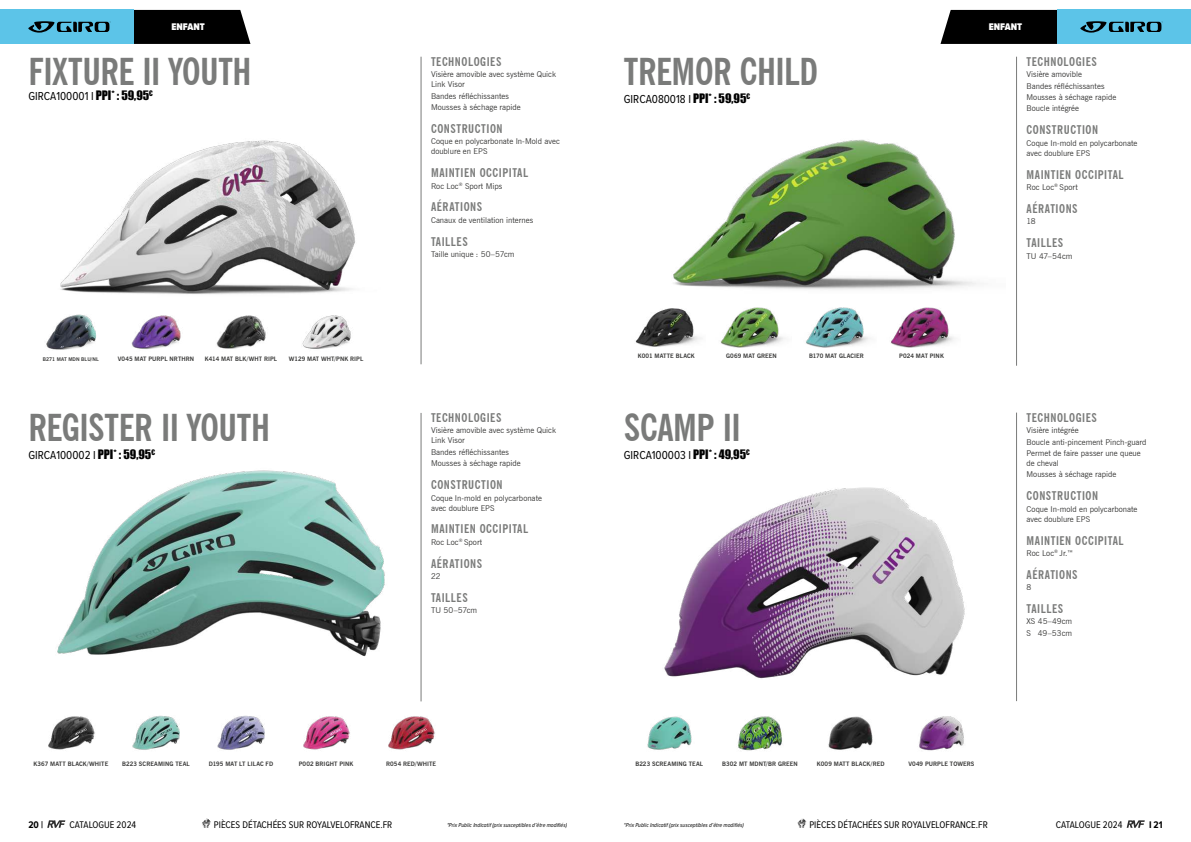
<style>
.page{position:relative;width:1191px;height:842px;background:#fff}
.page>*{position:absolute;margin:0;border:0;box-sizing:border-box;transform-origin:0 0}
.t1{font:700 condensed 37px "News Gothic BT";letter-spacing:-.015em;color:#7a7b7a}
.t2{font:700 condensed 12px "News Gothic BT";letter-spacing:.045em;color:#7a7b7a}
.t3{font:12px "Proxima Nova Cond";color:#000}
.t4{font:10px "Proxima Nova Cond";color:#000}
.t5{font:900 10px "Proxima Nova Cond";color:#fff}
.t6{font:700 10px "Proxima Nova Cond";color:#000}
.t7{font:8px/11.4px "News Gothic BT";color:#373736}
.t8{font:700 6px "News Gothic BT";letter-spacing:.01em;color:#373736}
.t9{font:italic 6px "Proxima Nova Cond";color:#000}
.t10{font:700 5px "News Gothic BT";letter-spacing:.01em;color:#373736}
.s1{font-family:"Impact"}
</style>
<div class="page">
<svg style="left:940px;top:10px;width:117px;height:34px;background:#0c0c0c"></svg>
<svg style="left:133px;top:10px;width:117px;height:34px;background:#0b0c0c"></svg>
<div style="left:1057px;top:10px;width:134px;height:34px;background:#5cc4e8"></div>
<div style="left:0;top:10px;width:133px;height:34px;background:#5cc4e8"></div>
<svg style="left:1080px;top:21px;width:83px;height:12px"></svg>
<svg style="left:28px;top:21px;width:83px;height:12px"></svg>
<svg style="left:797px;top:818px;width:10px;height:10px"></svg>
<svg style="left:1126px;top:820px;width:18px;height:8px"></svg>
<svg style="left:202px;top:818px;width:9px;height:10px"></svg>
<svg style="left:47px;top:820px;width:18px;height:8px"></svg>
<hr style="left:1016px;top:57px;width:1px;height:309px;background:#7a7b7a">
<img style="left:635px;top:325px;width:66px;height:22px">
<img style="left:720px;top:325px;width:65px;height:23px">
<img style="left:806px;top:325px;width:64px;height:23px">
<img style="left:891px;top:325px;width:63px;height:23px">
<img style="left:646px;top:139px;width:331px;height:186px">
<hr style="left:1016px;top:413px;width:1px;height:288px;background:#7a7b7a">
<img style="left:647px;top:716px;width:45px;height:34px">
<img style="left:738px;top:716px;width:44px;height:35px">
<img style="left:828px;top:716px;width:45px;height:34px">
<img style="left:919px;top:716px;width:45px;height:35px">
<img style="left:664px;top:487px;width:301px;height:192px">
<hr style="left:421px;top:57px;width:1px;height:307px;background:#7a7b7a">
<img style="left:46px;top:325px;width:50px;height:25px">
<img style="left:131px;top:325px;width:50px;height:24px">
<img style="left:216px;top:325px;width:50px;height:24px">
<img style="left:302px;top:325px;width:49px;height:24px">
<hr style="left:421px;top:413px;width:1px;height:288px;background:#7a7b7a">
<img style="left:48px;top:716px;width:47px;height:34px">
<img style="left:132px;top:715px;width:48px;height:35px">
<img style="left:217px;top:715px;width:48px;height:35px">
<img style="left:303px;top:716px;width:47px;height:34px">
<img style="left:388px;top:716px;width:47px;height:34px">
<img style="left:57px;top:470px;width:328px;height:187px">
<img style="left:58px;top:140px;width:297px;height:185px">
<p class="t5" style="left:171px;top:20px;width:35px">ENFANT</p>
<h1 class="t1" style="left:28px;top:49px;width:225px">FIXTURE II YOUTH</h1>
<h2 class="t3" style="left:28px;top:87px;width:126px">GIRCA100001 I <span class="s1">PPI* : 59,95</span><sup>€</sup></h2>
<p class="t10" style="left:43px;top:356px;width:57px">B271 MAT MDN BLU/NL</p>
<p class="t8" style="left:118px;top:355px;width:78px">V045 MAT PURPL NRTHRN</p>
<p class="t8" style="left:205px;top:355px;width:74px">K414 MAT BLK/WHT RIPL</p>
<p class="t8" style="left:289px;top:355px;width:76px">W129 MAT WHT/PNK RIPL</p>
<h1 class="t1" style="left:28px;top:405px;width:243px">REGISTER II YOUTH</h1>
<h2 class="t3" style="left:28px;top:446px;width:128px">GIRCA100002 I <span class="s1">PPI* : 59,95</span><sup>€</sup></h2>
<h2 class="t2" style="left:431px;top:54px;width:72px">TECHNOLOGIES</h2>
<p class="t7" style="left:431px;top:69px;width:126px;line-height:10px">Visière amovible avec système Quick<br>Link Visor</p>
<p class="t7" style="left:431px;top:90px;width:91px">Bandes réfléchissantes<br>Mousses à séchage rapide</p>
<h2 class="t2" style="left:431px;top:121px;width:73px">CONSTRUCTION</h2>
<p class="t7" style="left:431px;top:136px;width:130px;line-height:10px">Coque en polycarbonate In-Mold avec doublure en EPS</p>
<h2 class="t2" style="left:431px;top:166px;width:99px">MAINTIEN OCCIPITAL</h2>
<p class="t7" style="left:431px;top:180px;width:73px">Roc Loc<sup>®</sup> Sport Mips</p>
<h2 class="t2" style="left:431px;top:200px;width:53px">AÉRATIONS</h2>
<p class="t7" style="left:431px;top:214px;width:104px">Canaux de ventilation internes</p>
<h2 class="t2" style="left:431px;top:234px;width:38px">TAILLES</h2>
<p class="t7" style="left:431px;top:248px;width:85px">Taille unique : 50–57cm</p>
<h2 class="t2" style="left:431px;top:410px;width:72px">TECHNOLOGIES</h2>
<p class="t7" style="left:431px;top:426px;width:126px;line-height:10px">Visière amovible avec système Quick<br>Link Visor</p>
<p class="t7" style="left:431px;top:446px;width:91px">Bandes réfléchissantes<br>Mousses à séchage rapide</p>
<h2 class="t2" style="left:431px;top:477px;width:73px">CONSTRUCTION</h2>
<p class="t7" style="left:431px;top:493px;width:112px;line-height:10px">Coque In-mold en polycarbonate avec doublure EPS</p>
<h2 class="t2" style="left:431px;top:522px;width:99px">MAINTIEN OCCIPITAL</h2>
<p class="t7" style="left:431px;top:536px;width:53px">Roc Loc<sup>®</sup> Sport</p>
<h2 class="t2" style="left:431px;top:556px;width:53px">AÉRATIONS</h2>
<p class="t7" style="left:431px;top:570px;width:11px">22</p>
<h2 class="t2" style="left:431px;top:590px;width:38px">TAILLES</h2>
<p class="t7" style="left:431px;top:605px;width:48px">TU 50–57cm</p>
<p class="t8" style="left:33px;top:760px;width:76px">K367 MATT BLACK/WHITE</p>
<p class="t8" style="left:122px;top:760px;width:69px">B223 SCREAMING TEAL</p>
<p class="t8" style="left:209px;top:760px;width:66px">D195 MAT LT LILAC FD</p>
<p class="t8" style="left:299px;top:760px;width:56px">P002 BRIGHT PINK</p>
<p class="t8" style="left:386px;top:760px;width:52px">R054 RED/WHITE</p>
<h1 class="t1" style="left:624px;top:49px;width:196px">TREMOR CHILD</h1>
<h2 class="t3" style="left:624px;top:90px;width:128px">GIRCA080018 I <span class="s1">PPI* : 59,95</span><sup>€</sup></h2>
<p class="t8" style="left:638px;top:353px;width:58px">K001 MATTE BLACK</p>
<p class="t8" style="left:726px;top:353px;width:52px">G069 MAT GREEN</p>
<p class="t8" style="left:809px;top:353px;width:56px">B170 MAT GLACIER</p>
<p class="t8" style="left:899px;top:353px;width:46px">P024 MAT PINK</p>
<h1 class="t1" style="left:624px;top:405px;width:118px">SCAMP II</h1>
<h2 class="t3" style="left:624px;top:446px;width:128px">GIRCA100003 I <span class="s1">PPI* : 49,95</span><sup>€</sup></h2>
<p class="t5" style="left:988px;top:20px;width:35px">ENFANT</p>
<h2 class="t2" style="left:1026px;top:54px;width:72px">TECHNOLOGIES</h2>
<p class="t7" style="left:1026px;top:69px;width:91px">Visière amovible<br>Bandes réfléchissantes<br>Mousses à séchage rapide<br>Boucle intégrée</p>
<h2 class="t2" style="left:1026px;top:123px;width:73px">CONSTRUCTION</h2>
<p class="t7" style="left:1026px;top:138px;width:112px;line-height:10px">Coque In-mold en polycarbonate avec doublure EPS</p>
<h2 class="t2" style="left:1026px;top:167px;width:99px">MAINTIEN OCCIPITAL</h2>
<p class="t7" style="left:1026px;top:181px;width:53px">Roc Loc<sup>®</sup> Sport</p>
<h2 class="t2" style="left:1026px;top:201px;width:53px">AÉRATIONS</h2>
<p class="t7" style="left:1026px;top:216px;width:11px">18</p>
<h2 class="t2" style="left:1026px;top:235px;width:38px">TAILLES</h2>
<p class="t7" style="left:1026px;top:250px;width:47px">TU 47–54cm</p>
<h2 class="t2" style="left:1026px;top:410px;width:72px">TECHNOLOGIES</h2>
<p class="t7" style="left:1026px;top:425px;width:122px">Visière intégrée<br>Boucle anti-pincement Pinch-guard<br>Permet de faire passer une queue</p>
<p class="t7" style="left:1026px;top:457px;width:91px">de cheval<br>Mousses à séchage rapide</p>
<h2 class="t2" style="left:1026px;top:489px;width:73px">CONSTRUCTION</h2>
<p class="t7" style="left:1026px;top:504px;width:112px;line-height:10px">Coque In-mold en polycarbonate avec doublure EPS</p>
<h2 class="t2" style="left:1026px;top:533px;width:99px">MAINTIEN OCCIPITAL</h2>
<p class="t7" style="left:1026px;top:547px;width:48px">Roc Loc<sup>®</sup> Jr.™</p>
<h2 class="t2" style="left:1026px;top:567px;width:53px">AÉRATIONS</h2>
<p class="t7" style="left:1026px;top:582px;width:6px">8</p>
<h2 class="t2" style="left:1026px;top:601px;width:38px">TAILLES</h2>
<p class="t7" style="left:1026px;top:616px;width:47px">XS 45–49cm<br>S 49–53cm</p>
<p class="t8" style="left:635px;top:760px;width:69px">B223 SCREAMING TEAL</p>
<p class="t8" style="left:722px;top:760px;width:77px">B302 MT MDNT/BR GREEN</p>
<p class="t8" style="left:817px;top:760px;width:69px">K009 MATT BLACK/RED</p>
<p class="t8" style="left:908px;top:760px;width:67px">V049 PURPLE TOWERS</p>
<p class="t6" style="left:28px;top:817px;width:16px">20 |</p>
<p class="t4" style="left:70px;top:817px;width:68px">CATALOGUE 2024</p>
<p class="t4" style="left:214px;top:817px;width:180px">PIÈCES DÉTACHÉES SUR ROYALVELOFRANCE.FR</p>
<p class="t9" style="left:447px;top:820px;width:122px">*Prix Public Indicatif (prix susceptibles d’être modifiés)</p>
<p class="t9" style="left:624px;top:820px;width:122px">*Prix Public Indicatif (prix susceptibles d’être modifiés)</p>
<p class="t4" style="left:809px;top:817px;width:180px">PIÈCES DÉTACHÉES SUR ROYALVELOFRANCE.FR</p>
<p class="t4" style="left:1055px;top:817px;width:68px">CATALOGUE 2024</p>
<p class="t6" style="left:1149px;top:817px;width:15px">I 21</p>
</div>
